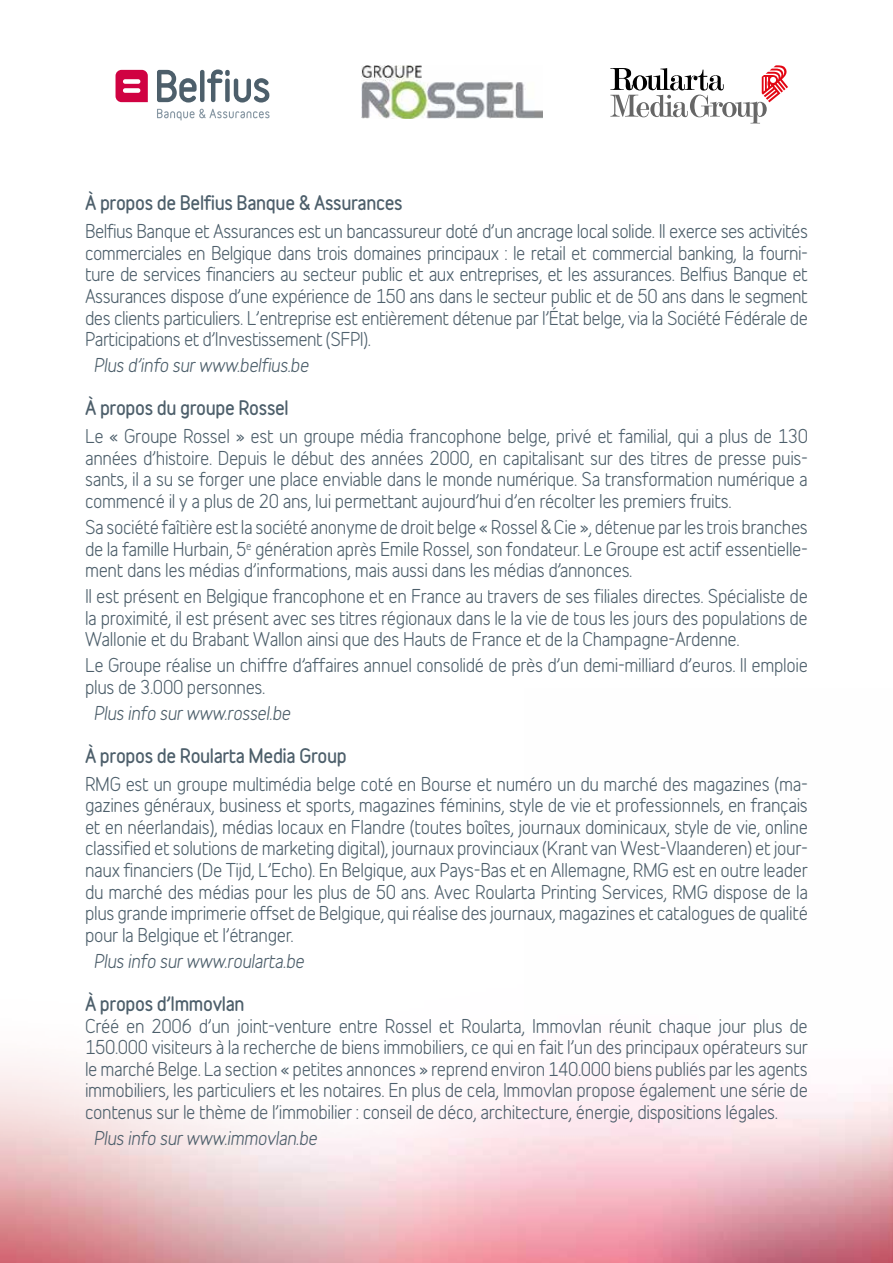
<style>
.page{position:relative;width:893px;height:1263px;background:#fff}
.page>*{position:absolute;margin:0;border:0;box-sizing:border-box;transform-origin:0 0}
.t1{font:18px/21.6px "Belfius Alternative";letter-spacing:-.02em;color:#4d5f6b;text-align:justify}
.t2{font:italic 18px "Belfius Alternative";letter-spacing:-.02em;color:#4d5f6b}
.t3{font:700 18px "Belfius Alternative";letter-spacing:-.02em;color:#4d5f6b}
</style>
<div class="page">
<img style="left:1px;top:1063px;width:892px;height:200px">
<svg style="left:157px;top:109px;width:113px;height:12px"></svg>
<svg style="left:116px;top:70px;width:32px;height:32px"></svg>
<div style="left:123px;top:79px;width:17px;height:5px;background:#fff;border-radius:2px"></div>
<div style="left:123px;top:88px;width:17px;height:5px;background:#fff;border-radius:2px"></div>
<svg style="left:157px;top:70px;width:40px;height:33px"></svg>
<hr style="left:200px;top:70px;width:4px;height:32px;background:#4d5f6b;border-radius:2px">
<svg style="left:207px;top:69px;width:62px;height:34px"></svg>
<img style="left:361px;top:65px;width:181px;height:54px">
<svg style="left:610px;top:65px;width:178px;height:58px"></svg>
<p class="t3" style="left:85px;top:189px;width:319px">À propos de Belfius Banque &amp; Assurances</p>
<p class="t1" style="left:85px;top:219px;width:724px">Belfius Banque et Assurances est un bancassureur doté d’un ancrage local solide. Il exerce ses activités commerciales en Belgique dans trois domaines principaux : le retail et commercial banking, la fourni&shy;ture de services financiers au secteur public et aux entreprises, et les assurances. Belfius Banque et Assurances dispose d’une expérience de 150 ans dans le secteur public et de 50 ans dans le segment des clients particuliers. L’entreprise est entièrement détenue par l’État belge, via la Société Fédérale de Participations et d’Investissement (SFPI).</p>
<p class="t2" style="left:94px;top:350px;width:217px">Plus d’info sur www.belfius.be</p>
<p class="t3" style="left:85px;top:394px;width:205px">À propos du groupe Rossel</p>
<p class="t1" style="left:85px;top:424px;width:724px">Le « Groupe Rossel » est un groupe média francophone belge, privé et familial, qui a plus de 130 années d’histoire. Depuis le début des années 2000, en capitalisant sur des titres de presse puis&shy;sants, il a su se forger une place enviable dans le monde numérique. Sa transformation numérique a commencé il y a plus de 20 ans, lui permettant aujourd’hui d’en récolter les premiers fruits.</p>
<p class="t1" style="left:85px;top:514px;width:724px">Sa société faîtière est la société anonyme de droit belge « Rossel &amp; Cie », détenue par les trois branches de la famille Hurbain, 5<sup>e</sup> génération après Emile Rossel, son fondateur. Le Groupe est actif essentielle&shy;ment dans les médias d’informations, mais aussi dans les médias d’annonces.</p>
<p class="t1" style="left:85px;top:583px;width:724px">Il est présent en Belgique francophone et en France au travers de ses filiales directes. Spécialiste de la proximité, il est présent avec ses titres régionaux dans le la vie de tous les jours des populations de Wallonie et du Brabant Wallon ainsi que des Hauts de France et de la Champagne-Ardenne.</p>
<p class="t1" style="left:85px;top:652px;width:724px">Le Groupe réalise un chiffre d’affaires annuel consolidé de près d’un demi-milliard d’euros. Il emploie plus de 3.000 personnes.</p>
<p class="t2" style="left:94px;top:697px;width:198px">Plus info sur www.rossel.be</p>
<p class="t3" style="left:85px;top:741px;width:263px">À propos de Roularta Media Group</p>
<p class="t1" style="left:85px;top:771px;width:724px">RMG est un groupe multimédia belge coté en Bourse et numéro un du marché des magazines (ma&shy;gazines généraux, business et sports, magazines féminins, style de vie et professionnels, en français et en néerlandais), médias locaux en Flandre (toutes boîtes, journaux dominicaux, style de vie, online classified et solutions de marketing digital), journaux provinciaux (Krant van West-Vlaanderen) et jour&shy;naux financiers (De Tijd, L’Echo). En Belgique, aux Pays-Bas et en Allemagne, RMG est en outre leader du marché des médias pour les plus de 50 ans. Avec Roularta Printing Services, RMG dispose de la plus grande imprimerie offset de Belgique, qui réalise des journaux, magazines et catalogues de qualité pour la Belgique et l’étranger.</p>
<p class="t2" style="left:94px;top:946px;width:212px">Plus info sur www.roularta.be</p>
<p class="t3" style="left:85px;top:990px;width:161px">À propos d’Immovlan</p>
<p class="t1" style="left:85px;top:1013px;width:724px">Créé en 2006 d’un joint-venture entre Rossel et Roularta, Immovlan réunit chaque jour plus de 150.000 visiteurs à la recherche de biens immobiliers, ce qui en fait l’un des principaux opérateurs sur le marché Belge. La section « petites annonces » reprend environ 140.000 biens publiés par les agents immobiliers, les particuliers et les notaires. En plus de cela, Immovlan propose également une série de contenus sur le thème de l’immobilier : conseil de déco, architecture, énergie, dispositions légales.</p>
<p class="t2" style="left:94px;top:1123px;width:225px">Plus info sur www.immovlan.be</p>
</div>
